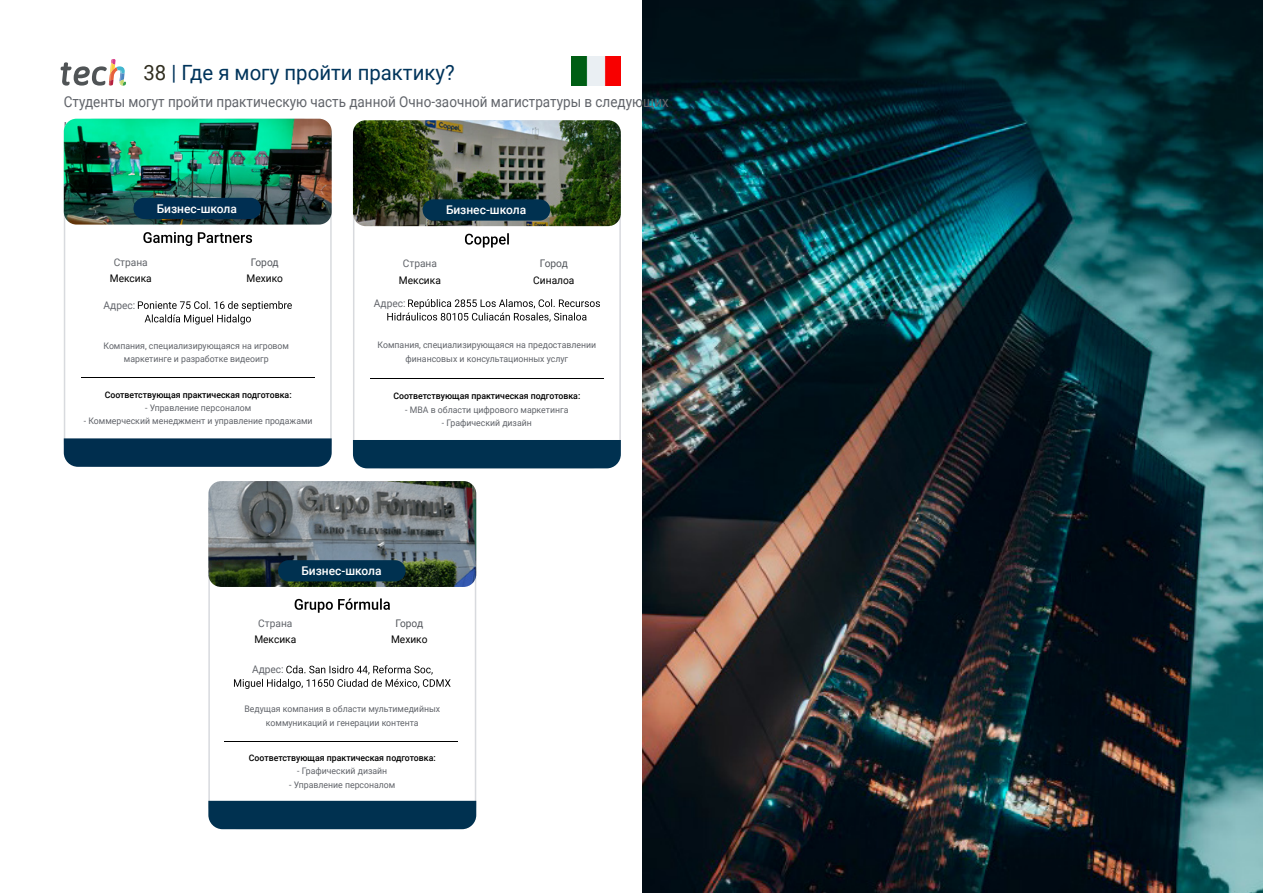
<style>
.page{position:relative;width:1263px;height:893px;background:#fff}
.page>*{position:absolute;margin:0;border:0;box-sizing:border-box;transform-origin:0 0}
.t1{font:21px "Roboto";color:#00345b}
.t2{font:15px "Roboto";color:#61646a;scale:.9 1}
.t3{font:500 12px "Roboto";color:#fff}
.t4{font:10.5px "Roboto";color:#000}
.t5{font:10.5px "Roboto";color:#61646a}
.t6{font:10.5px "Roboto";letter-spacing:-.015em;color:#52555b}
.t7{font:9px/13.5px "Roboto";color:#61646a;text-align:center}
.t8{font:500 9px "Roboto";color:#000}
.s1{color:#312e20}
</style>
<div class="page">
<svg style="left:61px;top:59px;width:65px;height:27px"></svg>
<img style="left:571px;top:56px;width:50px;height:29px">
<img style="left:642px;top:0;width:621px;height:893px">
<svg style="left:63px;top:118px;width:269px;height:337px"></svg>
<img style="left:64px;top:119px;width:268px;height:106px">
<div style="left:133px;top:198px;width:128px;height:21px;background:#002f52;border-radius:11px"></div>
<hr style="left:81px;top:377px;width:234px;height:1px;background:#000">
<svg style="left:143px;top:232px;width:109px;height:14px"></svg>
<svg style="left:138px;top:301px;width:154px;height:24px"></svg>
<svg style="left:64px;top:438px;width:268px;height:29px;background:#083453"></svg>
<svg style="left:352px;top:143px;width:269px;height:326px"></svg>
<img style="left:353px;top:120px;width:268px;height:106px">
<div style="left:423px;top:199px;width:127px;height:22px;background:#003150;border-radius:11px"></div>
<div style="left:353px;top:440px;width:268px;height:28px;background:#003150"></div>
<hr style="left:370px;top:379px;width:234px;height:1px;background:#000">
<svg style="left:465px;top:233px;width:44px;height:15px"></svg>
<svg style="left:387px;top:299px;width:213px;height:23px"></svg>
<svg style="left:208px;top:492px;width:269px;height:338px"></svg>
<img style="left:208px;top:481px;width:268px;height:106px">
<div style="left:278px;top:560px;width:128px;height:21px;background:#003150;border-radius:11px"></div>
<div style="left:208px;top:801px;width:268px;height:28px;background:#003150"></div>
<hr style="left:224px;top:741px;width:233px;height:1px;background:#000">
<svg style="left:295px;top:598px;width:95px;height:15px"></svg>
<svg style="left:234px;top:665px;width:217px;height:24px"></svg>
<h1 class="t1" style="left:144px;top:57px;width:313px"><span class="s1">38</span> | Где я могу пройти практику?</h1>
<h2 class="t2" style="left:64px;top:92px;width:674px">Студенты могут пройти практическую часть данной Очно-заочной магистратуры в следующих</h2>
<h3 class="t3" style="left:157px;top:200px;width:82px">Бизнес-школа</h3>
<h3 class="t3" style="left:446px;top:202px;width:82px">Бизнес-школа</h3>
<p class="t5" style="left:114px;top:255px;width:36px">Страна</p>
<p class="t4" style="left:110px;top:271px;width:43px">Мексика</p>
<p class="t6" style="left:251px;top:255px;width:29px">Город</p>
<p class="t4" style="left:246px;top:271px;width:38px">Мехико</p>
<p class="t5" style="left:403px;top:256px;width:36px">Страна</p>
<p class="t4" style="left:399px;top:273px;width:43px">Мексика</p>
<p class="t6" style="left:540px;top:256px;width:29px">Город</p>
<p class="t4" style="left:533px;top:273px;width:43px">Синалоа</p>
<p class="t5" style="left:104px;top:298px;width:33px">Адрес:</p>
<p class="t7" style="left:104px;top:338px;width:187px">Компания, специализирующаяся на игровом маркетинге и разработке видеоигр</p>
<p class="t8" style="left:105px;top:388px;width:188px">Соответствующая практическая подготовка:</p>
<p class="t7" style="left:145px;top:401px;width:108px">- Управление персоналом</p>
<p class="t7" style="left:84px;top:414px;width:230px">- Коммерческий менеджмент и управление продажами</p>
<p class="t5" style="left:374px;top:296px;width:33px">Адрес:</p>
<p class="t7" style="left:378px;top:338px;width:220px">Компания, специализирующаяся на предоставлении финансовых и консультационных услуг</p>
<p class="t8" style="left:393px;top:390px;width:188px">Соответствующая практическая подготовка:</p>
<p class="t7" style="left:405px;top:402px;width:165px">- MBA в области цифрового маркетинга</p>
<p class="t7" style="left:442px;top:416px;width:92px">- Графический дизайн</p>
<h3 class="t3" style="left:301px;top:563px;width:82px">Бизнес-школа</h3>
<p class="t5" style="left:258px;top:616px;width:36px">Страна</p>
<p class="t4" style="left:254px;top:632px;width:43px">Мексика</p>
<p class="t6" style="left:395px;top:616px;width:29px">Город</p>
<p class="t4" style="left:391px;top:632px;width:38px">Мехико</p>
<p class="t5" style="left:252px;top:662px;width:33px">Адрес:</p>
<p class="t7" style="left:244px;top:702px;width:197px">Ведущая компания в области мультимедийных коммуникаций и генерации контента</p>
<p class="t8" style="left:249px;top:751px;width:188px">Соответствующая практическая подготовка:</p>
<p class="t7" style="left:297px;top:764px;width:92px">- Графический дизайн</p>
<p class="t7" style="left:289px;top:777px;width:108px">- Управление персоналом</p>
</div>
